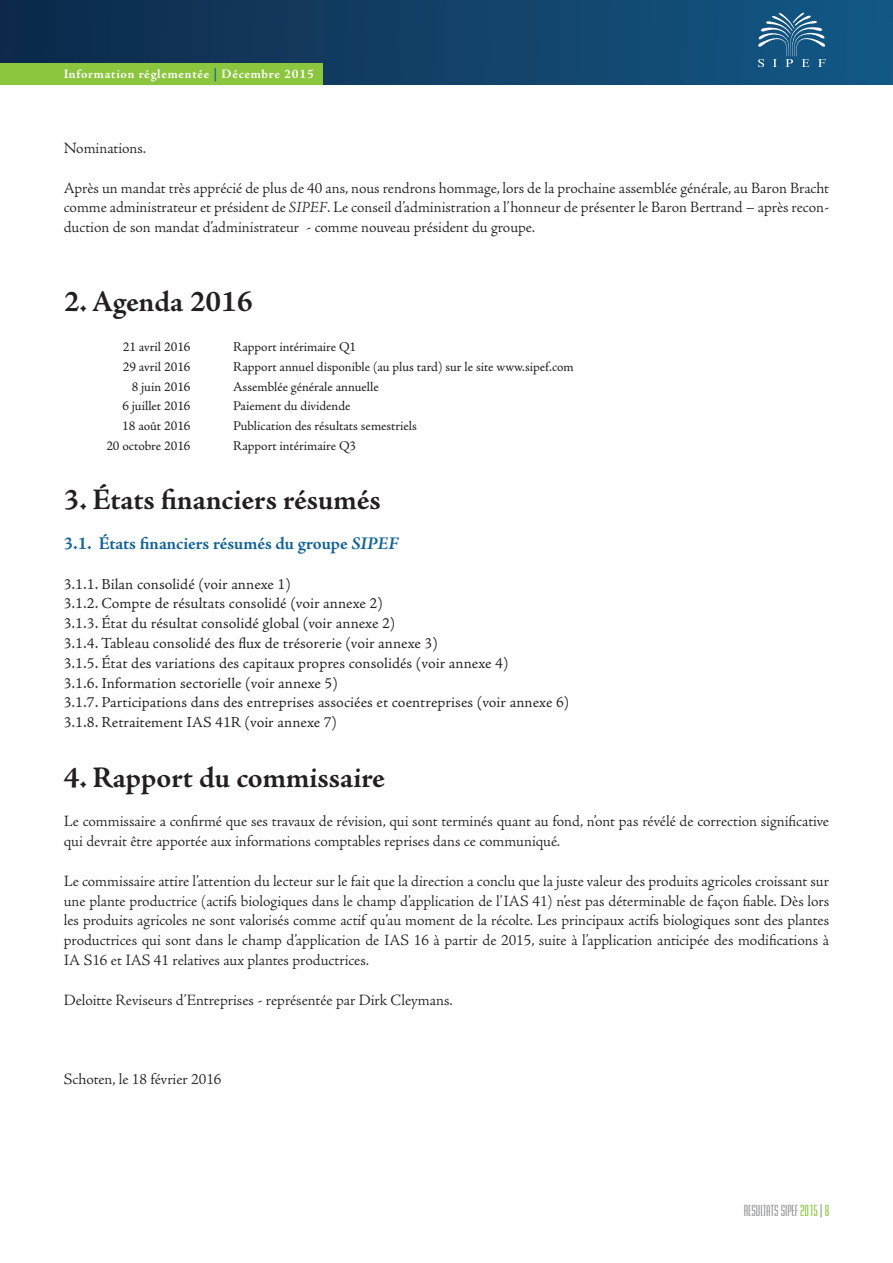
<style>
.page{position:relative;width:893px;height:1263px;background:#fff}
.page>*{position:absolute;margin:0;border:0;box-sizing:border-box;transform-origin:0 0}
.t1{font:700 30px "Adobe Jenson Pro";letter-spacing:-.005em;color:#231f20}
.t2{font:700 18px "Adobe Jenson Pro";letter-spacing:-.005em;color:#136395}
.t3{font:300 15.75px/19.8px "Adobe Jenson Pro";letter-spacing:-.005em;color:#231f20;text-align:justify}
.t4{font:15px/19.8px "Adobe Jenson Pro Lt Capt";color:#231f20}
.t5{font:13.5px/19.8px "Adobe Jenson Pro";color:#231f20;text-align:right}
.t6{font:600 condensed 13.5px "Briem Akademi Std";color:#939598}
.t7{font:700 12.9px "Adobe Jenson Pro";letter-spacing:.055em;color:#fff}
.s1{color:#136395}
.s2{font-style:italic}
.s3{color:#8bc63e}
</style>
<div class="page">
<div style="left:0;top:0;width:893px;height:84px;background:linear-gradient(to right,#0f2849,#145986)"></div>
<svg style="left:758px;top:12px;width:68px;height:55px"></svg>
<div style="left:0;top:63px;width:323px;height:21px;background:#8bc63e"></div>
<p class="t7" style="left:64px;top:67px;width:252px">Information réglementée <span class="s1">|</span> Décembre 2015</p>
<p class="t3" style="left:64px;top:138px;width:84px">Nominations.</p>
<p class="t3" style="left:64px;top:178px;width:767px">Après un mandat très apprécié de plus de 40 ans, nous rendrons hommage, lors de la prochaine assemblée générale, au Baron Bracht comme administrateur et président de <span class="s2">SIPEF</span>. Le conseil d’administration a l’honneur de présenter le Baron Bertrand – après recon&shy;duction de son mandat d’administrateur - comme nouveau président du groupe.</p>
<h1 class="t1" style="left:64px;top:285px;width:190px">2. Agenda 2016</h1>
<p class="t5" style="left:106px;top:337px;width:86px">21 avril 2016<br>29 avril 2016<br>8 juin 2016<br>6 juillet 2016<br>18 août 2016<br>20 octobre 2016</p>
<p class="t5" style="left:233px;top:337px;width:342px;text-align:left">Rapport intérimaire Q1<br>Rapport annuel disponible (au plus tard) sur le site www.sipef.com Assemblée générale annuelle<br>Paiement du dividende<br>Publication des résultats semestriels<br>Rapport intérimaire Q3</p>
<h1 class="t1" style="left:64px;top:483px;width:319px">3. États financiers résumés</h1>
<p class="t2" style="left:64px;top:533px;width:336px">3.1. États financiers résumés du groupe <span class="s2">SIPEF</span></p>
<p class="t4" style="left:64px;top:574px;width:507px">3.1.1. Bilan consolidé (voir annexe 1)<br>3.1.2. Compte de résultats consolidé (voir annexe 2)<br>3.1.3. État du résultat consolidé global (voir annexe 2)<br>3.1.4. Tableau consolidé des flux de trésorerie (voir annexe 3)<br>3.1.5. État des variations des capitaux propres consolidés (voir annexe 4)<br>3.1.6. Information sectorielle (voir annexe 5)<br>3.1.7. Participations dans des entreprises associées et coentreprises (voir annexe 6)<br>3.1.8. Retraitement IAS 41R (voir annexe 7)</p>
<h1 class="t1" style="left:64px;top:760px;width:323px">4. Rapport du commissaire</h1>
<p class="t3" style="left:64px;top:812px;width:767px">Le commissaire a confirmé que ses travaux de révision, qui sont terminés quant au fond, n’ont pas révélé de correction significative qui devrait être apportée aux informations comptables reprises dans ce communiqué.</p>
<p class="t3" style="left:64px;top:871px;width:767px">Le commissaire attire l’attention du lecteur sur le fait que la direction a conclu que la juste valeur des produits agricoles croissant sur une plante productrice (actifs biologiques dans le champ d’application de l’IAS 41) n’est pas déterminable de façon fiable. Dès lors les produits agricoles ne sont valorisés comme actif qu’au moment de la récolte. Les principaux actifs biologiques sont des plantes productrices qui sont dans le champ d’application de IAS 16 à partir de 2015, suite à l’application anticipée des modifications à IA S16 et IAS 41 relatives aux plantes productrices.</p>
<p class="t3" style="left:64px;top:990px;width:391px">Deloitte Reviseurs d’Entreprises - représentée par Dirk Cleymans.</p>
<p class="t3" style="left:64px;top:1069px;width:159px">Schoten, le 18 février 2016</p>
<p class="t6" style="left:744px;top:1203px;width:87px">RESULTATS SIPEF <span class="s3">2015</span> | <span class="s3">8</span></p>
</div>
